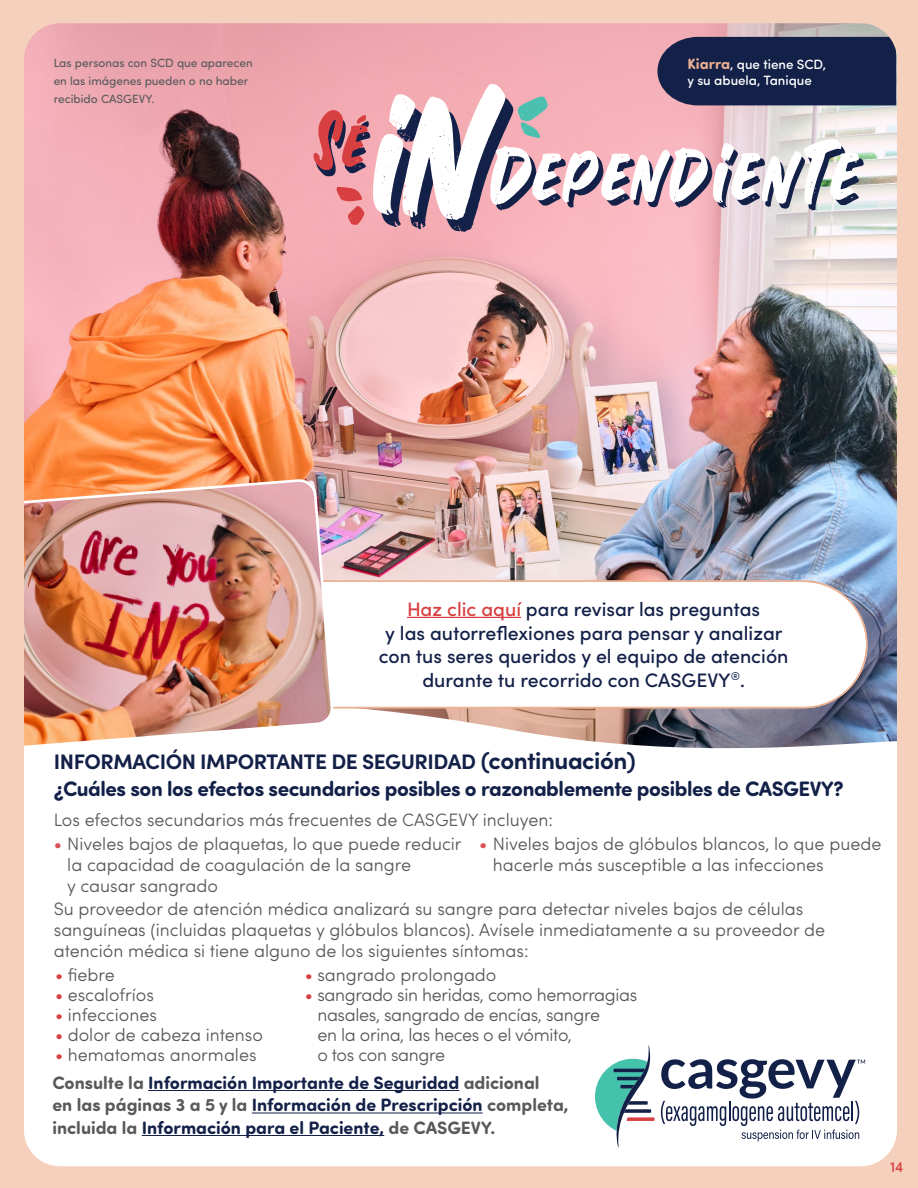
<style>
.page{position:relative;width:918px;height:1188px;background:#fff}
.page>*{position:absolute;margin:0;border:0;box-sizing:border-box;transform-origin:0 0}
.t1{font:700 21px "Sofia Pro Soft";letter-spacing:-.02em;color:#132048}
.t2{font:700 21px "Sofia Pro";letter-spacing:-.02em;color:#132048}
.t3{font:500 19.5px/23.4px "Sofia Pro";color:#132048;text-align:center}
.t4{font:300 18px/21px "Sofia Pro Soft";color:#58595b}
.t5{font:700 18px/22.5px "Sofia Pro Soft";color:#132048}
.t6{font:300 18px/20.1px "Sofia Pro Soft";letter-spacing:-.02em;color:#58595b}
.t7{font:500 15px "Sofia Pro Soft";color:#d73f41}
.t8{font:500 13.5px/16.2px "Sofia Pro Soft";color:#fff}
.t9{font:12px/18px "Sofia Pro Soft";color:#58595b}
.s1{font-weight:700;font-size:15px;color:#edb293}
.s2{color:#d73f41}
.s3{font-size:24px}
.s4{font-weight:400;color:#db5254}
.s5{color:#58595b}
</style>
<div class="page">
<img style="left:0;top:0;width:918px;height:1188px">
<svg style="left:594px;top:1045px;width:61px;height:103px"></svg>
<svg style="left:661px;top:1059px;width:204px;height:82px"></svg>
<hr style="left:148px;top:1090px;width:311px;height:1px;background:#132048">
<hr style="left:252px;top:1113px;width:231px;height:1px;background:#132048">
<hr style="left:142px;top:1135px;width:242px;height:1px;background:#132048">
<p class="t9" style="left:54px;top:53px;width:201px">Las personas con SCD que aparecen en las imágenes pueden o no haber recibido CASGEVY.</p>
<p class="t8" style="left:688px;top:55px;width:140px"><span class="s1">Kiarra</span>, que tiene SCD, y su abuela, Tanique</p>
<p class="t3" style="left:379px;top:597px;width:411px"><span class="s2">Haz clic aquí</span> para revisar las preguntas<br>y las autorreflexiones para pensar y analizar con tus seres queridos y el equipo de atención durante tu recorrido con CASGEVY<sup>®</sup>.</p>
<p class="t2" style="left:54px;top:746px;width:583px">INFORMACIÓN IMPORTANTE DE SEGURIDAD <span class="s3">(continuación)</span></p>
<p class="t1" style="left:54px;top:773px;width:791px">¿Cuáles son los efectos secundarios posibles o razonablemente posibles de CASGEVY?</p>
<p class="t4" style="left:54px;top:809px;width:501px">Los efectos secundarios más frecuentes de CASGEVY incluyen:</p>
<p class="t4" style="left:67px;top:832px;width:396px;text-indent:-14px"><span class="s4">•</span> Niveles bajos de plaquetas, lo que puede reducir la capacidad de coagulación de la sangre<br>y causar sangrado</p>
<p class="t4" style="left:493px;top:832px;width:390px;text-indent:-14px"><span class="s4">•</span> Niveles bajos de glóbulos blancos, lo que puede hacerle más susceptible a las infecciones</p>
<p class="t4" style="left:54px;top:897px;width:773px">Su proveedor de atención médica analizará su sangre para detectar niveles bajos de células sanguíneas (incluidas plaquetas y glóbulos blancos). Avísele inmediatamente a su proveedor de atención médica si tiene alguno de los siguientes síntomas:</p>
<p class="t4" style="left:55px;top:963px;width:61px"><span class="s2">•</span> fiebre</p>
<p class="t4" style="left:55px;top:983px;width:100px"><span class="s2">•</span> escalofríos</p>
<p class="t4" style="left:55px;top:1004px;width:103px"><span class="s2">•</span> infecciones</p>
<p class="t4" style="left:55px;top:1024px;width:209px"><span class="s2">•</span> dolor de cabeza intenso</p>
<p class="t4" style="left:55px;top:1044px;width:203px"><span class="s2">•</span> hematomas anormales</p>
<p class="t4" style="left:305px;top:963px;width:193px"><span class="s2">•</span> sangrado prolongado</p>
<p class="t6" style="left:317px;top:984px;width:321px;text-indent:-12px"><span class="s2">•</span> sangrado sin heridas, como hemorragias nasales, sangrado de encías, sangre<br>en la orina, las heces o el vómito,<br>o tos con sangre</p>
<p class="t5" style="left:52px;top:1070px;width:518px"><span class="s5">Consulte la</span> Información Importante de Seguridad <span class="s5">adicional<br>en las páginas 3 a 5 y la</span> Información de Prescripción <span class="s5">completa, incluida la</span> Información para el Paciente, <span class="s5">de CASGEVY.</span></p>
<p class="t7" style="left:890px;top:1156px;width:15px">14</p>
</div>
